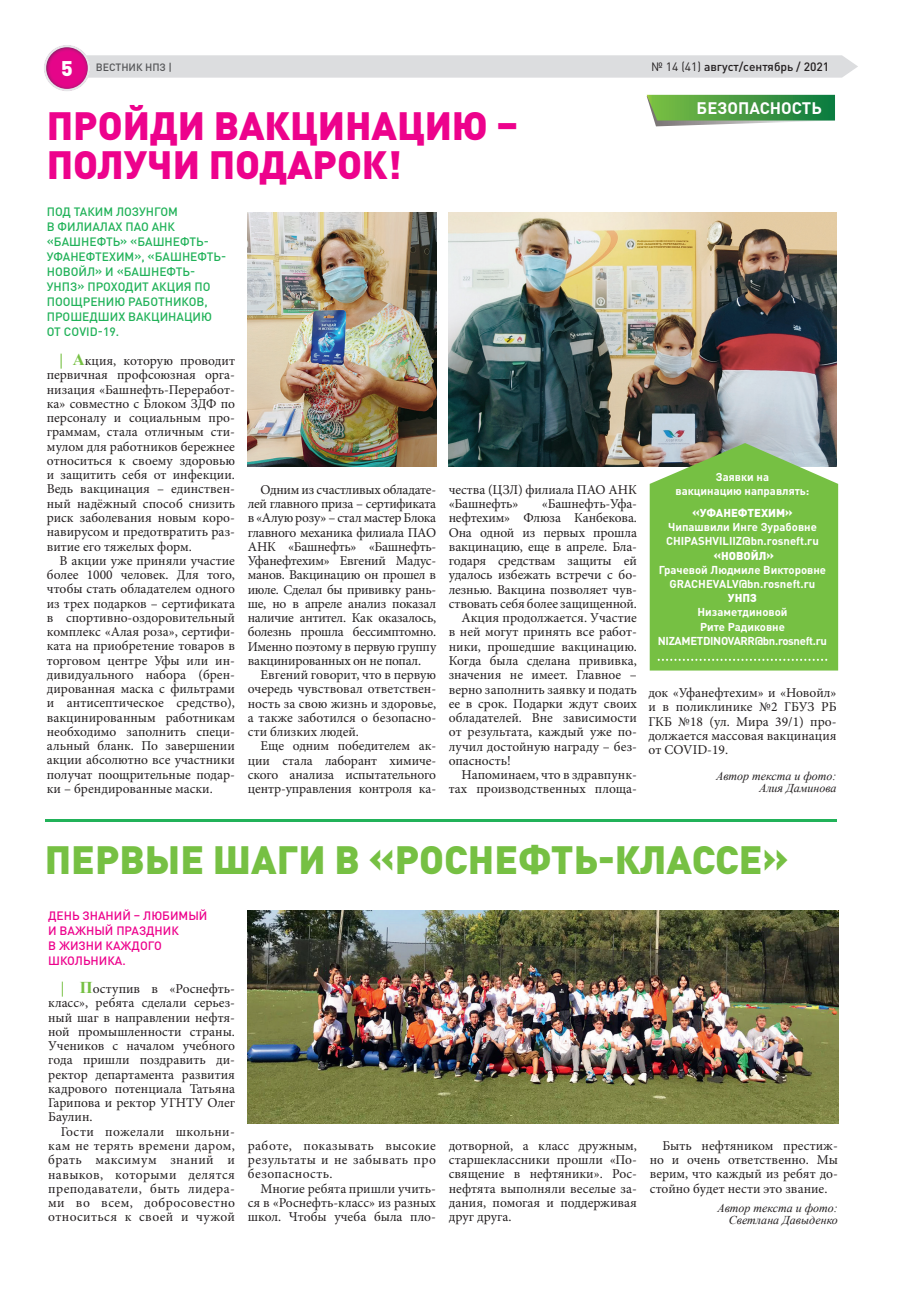
<style>
.page{position:relative;width:906px;height:1289px;background:#fff}
.page>*{position:absolute;margin:0;border:0;box-sizing:border-box;transform-origin:0 0}
.t1{font:900 39px/39px "DIN Pro";color:#ed028c}
.t2{font:900 39px "DIN Pro";color:#76c043}
.t3{font:700 16.5px "DIN Pro";color:#fff}
.t4{font:13.5px/14.2px "Minion Pro";color:#231f20;text-align:justify}
.t5{font:500 12px/15px "DIN Pro";color:#21b259}
.t6{font:italic 12px/12px "Times New Roman";color:#231f20;text-align:right}
.t7{font:500 12px/15px "DIN Pro";color:#ed028c}
.t8{font:500 12px "DIN Pro";color:#231f20}
.t9{font:700 11.4px/14.1px "DIN Pro";color:#fff;text-align:center}
.t10{font:900 11.4px "DIN Pro";color:#fff}
.t11{font:500 10.5px "DIN Pro";color:#545557}
.s1{font-weight:900;font-size:21px;color:#fff}
.s2{font-weight:400}
.s3{font-family:"Times New Roman";font-weight:700;font-size:16.5px;color:#76c043}
</style>
<div class="page">
<img style="left:248px;top:213px;width:188px;height:253px">
<img style="left:449px;top:213px;width:387px;height:253px">
<hr style="left:46px;top:819px;width:791px;height:2px;background:#21b259">
<img style="left:248px;top:910px;width:590px;height:213px">
<svg style="left:649px;top:443px;width:189px;height:227px;background:#7cbe4e"></svg>
<svg style="left:44px;top:45px;width:814px;height:81px"></svg>
<p class="t11" style="left:61px;top:60px;width:112px"><span class="s1">5</span> ВЕСТНИК НПЗ |</p>
<p class="t8" style="left:651px;top:58px;width:179px"><span class="s2">№ 14 (41)</span> август/сентябрь / 2021</p>
<h1 class="t1" style="left:47px;top:105px;width:473px">ПРОЙДИ ВАКЦИНАЦИЮ –<br>ПОЛУЧИ ПОДАРОК!</h1>
<p class="t5" style="left:47px;top:203px;width:181px">ПОД ТАКИМ ЛОЗУНГОМ<br>В ФИЛИАЛАХ ПАО АНК «БАШНЕФТЬ» «БАШНЕФТЬ-<br>УФАНЕФТЕХИМ», «БАШНЕФТЬ-<br>НОВОЙЛ» И «БАШНЕФТЬ-<br>УНПЗ» ПРОХОДИТ АКЦИЯ ПО<br>ПООЩРЕНИЮ РАБОТНИКОВ,<br>ПРОШЕДШИХ ВАКЦИНАЦИЮ<br>ОТ COVID-19.</p>
<p class="t4" style="left:47px;top:354px;width:190px;text-indent:13px"><span class="s3">| А</span>кция, которую проводит первичная профсоюзная орга&shy;низация «Башнефть-Переработ&shy;ка» совместно с Блоком ЗДФ по персоналу и социальным про&shy;граммам, стала отличным сти&shy;мулом для работников бережнее относиться к своему здоровью и защитить себя от инфекции.<br>Ведь вакцинация – единствен&shy;ный надёжный способ снизить риск заболевания новым коро&shy;навирусом и предотвратить раз&shy;витие его тяжелых форм.</p>
<p class="t4" style="left:47px;top:553px;width:190px;text-indent:13px">В акции уже приняли участие более 1000 человек. Для того, чтобы стать обладателем одного из трех подарков – сертификата в спортивно-оздоровительный комплекс «Алая роза», сертифи&shy;ката на приобретение товаров в торговом центре Уфы или ин&shy;дивидуального набора (брен&shy;дированная маска с фильтрами и антисептическое средство), вакцинированным работникам необходимо заполнить специ&shy;альный бланк. По завершении акции абсолютно все участники получат поощрительные подар&shy;ки – брендированные маски.</p>
<p class="t4" style="left:248px;top:482px;width:190px;text-indent:13px">Одним из счастливых обладате&shy;лей главного приза – сертификата в «Алую розу» – стал мастер Блока главного механика филиала ПАО АНК «Башнефть» «Башнефть-Уфанефтехим» Евгений Мадус&shy;манов. Вакцинацию он прошел в июле. Сделал бы прививку рань&shy;ше, но в апреле анализ показал наличие антител. Как оказалось, болезнь прошла бессимптомно.<br>Именно поэтому в первую группу вакцинированных он не попал.</p>
<p class="t4" style="left:248px;top:667px;width:190px;text-indent:13px">Евгений говорит, что в первую очередь чувствовал ответствен&shy;ность за свою жизнь и здоровье, а также заботился о безопасно&shy;сти близких людей.</p>
<p class="t4" style="left:248px;top:739px;width:190px;text-indent:13px">Еще одним победителем ак&shy;ции стала лаборант химиче&shy;ского анализа испытательного центр-управления контроля ка-</p>
<p class="t4" style="left:449px;top:482px;width:190px">чества (ЦЗЛ) филиала ПАО АНК «Башнефть»</p>
<p class="t4" style="left:542px;top:496px;width:97px">«Башнефть-Уфа-</p>
<p class="t4" style="left:449px;top:511px;width:190px">нефтехим» Флюза Канбекова.</p>
<p class="t4" style="left:449px;top:525px;width:190px">Она одной из первых прошла</p>
<p class="t4" style="left:449px;top:539px;width:190px">вакцинацию, еще в апреле. Бла-</p>
<p class="t4" style="left:449px;top:554px;width:190px">годаря средствам защиты ей</p>
<p class="t4" style="left:449px;top:568px;width:190px">удалось избежать встречи с бо-</p>
<p class="t4" style="left:449px;top:582px;width:190px">лезнью. Вакцина позволяет чув-</p>
<p class="t4" style="left:449px;top:596px;width:190px">ствовать себя более защищенной.</p>
<p class="t4" style="left:461px;top:611px;width:177px">Акция продолжается. Участие</p>
<p class="t4" style="left:449px;top:625px;width:190px">в ней могут принять все работ-</p>
<p class="t4" style="left:449px;top:639px;width:190px">ники, прошедшие вакцинацию.</p>
<p class="t4" style="left:449px;top:653px;width:190px">Когда была сделана прививка,</p>
<p class="t4" style="left:449px;top:668px;width:190px">значения не имеет. Главное –</p>
<p class="t4" style="left:449px;top:682px;width:190px">верно заполнить заявку и подать</p>
<p class="t4" style="left:449px;top:696px;width:190px">ее в срок. Подарки ждут своих</p>
<p class="t4" style="left:449px;top:710px;width:190px">обладателей. Вне зависимости</p>
<p class="t4" style="left:449px;top:725px;width:190px">от результата, каждый уже по-</p>
<p class="t4" style="left:449px;top:739px;width:190px">лучил достойную награду – без-</p>
<p class="t4" style="left:449px;top:753px;width:64px">опасность!</p>
<p class="t4" style="left:461px;top:767px;width:177px">Напоминаем, что в здравпунк-</p>
<p class="t4" style="left:449px;top:782px;width:190px">тах производственных площа-</p>
<p class="t3" style="left:696px;top:97px;width:127px">БЕЗОПАСНОСТЬ</p>
<p class="t9" style="left:675px;top:469px;width:135px">Заявки на<br>вакцинацию направлять:</p>
<p class="t10" style="left:692px;top:505px;width:102px">«УФАНЕФТЕХИМ»</p>
<p class="t9" style="left:666px;top:519px;width:154px;text-align:left">Чипашвили Инге Зурабовне<br>CHIPASHVILIIZ@bn.rosneft.ru</p>
<p class="t10" style="left:713px;top:548px;width:62px">«НОВОЙЛ»</p>
<p class="t9" style="left:659px;top:562px;width:169px">Грачевой Людмиле Викторовне<br>GRACHEVALV@bn.rosneft.ru</p>
<p class="t10" style="left:728px;top:590px;width:31px">УНПЗ</p>
<p class="t9" style="left:658px;top:604px;width:171px">Низаметдиновой<br>Рите Радиковне<br>NIZAMETDINOVARR@bn.rosneft.ru</p>
<p class="t4" style="left:648px;top:685px;width:190px">док «Уфанефтехим» и «Новойл» и в поликлинике №2 ГБУЗ РБ ГКБ №18 (ул. Мира 39/1) про&shy;должается массовая вакцинация от COVID-19.</p>
<p class="t6" style="left:716px;top:769px;width:122px">Автор текста и фото:<br>Алия Даминова</p>
<h1 class="t2" style="left:45px;top:833px;width:745px">ПЕРВЫЕ ШАГИ В «РОСНЕФТЬ-КЛАССЕ»</h1>
<p class="t7" style="left:48px;top:907px;width:161px">ДЕНЬ ЗНАНИЙ – ЛЮБИМЫЙ<br>И ВАЖНЫЙ ПРАЗДНИК<br>В ЖИЗНИ КАЖДОГО<br>ШКОЛЬНИКА.</p>
<p class="t4" style="left:48px;top:981px;width:188px;text-indent:13px"><span class="s3">| П</span>оступив в «Роснефть&shy;класс», ребята сделали серьез&shy;ный шаг в направлении нефтя&shy;ной промышленности страны.<br>Учеников с началом учебного года пришли поздравить ди&shy;ректор департамента развития кадрового потенциала Татьяна Гарипова и ректор УГНТУ Олег Баулин.</p>
<p class="t4" style="left:48px;top:1124px;width:188px;text-indent:13px">Гости пожелали школьни&shy;кам не терять времени даром, брать максимум знаний и навыков, которыми делятся преподаватели, быть лидера&shy;ми во всем, добросовестно относиться к своей и чужой</p>
<p class="t4" style="left:248px;top:1138px;width:190px">работе, показывать высокие результаты и не забывать про безопасность.</p>
<p class="t4" style="left:248px;top:1181px;width:190px;text-indent:13px">Многие ребята пришли учить&shy;ся в «Роснефть-класс» из разных школ. Чтобы учеба была пло-</p>
<p class="t4" style="left:449px;top:1138px;width:190px">дотворной, а класс дружным, старшеклассники прошли «По&shy;священие в нефтяники». Рос&shy;нефтята выполняли веселые за&shy;дания, помогая и поддерживая друг друга.</p>
<p class="t4" style="left:649px;top:1138px;width:190px;text-indent:13px">Быть нефтяником престиж&shy;но и очень ответственно. Мы верим, что каждый из ребят до&shy;стойно будет нести это звание.</p>
<p class="t6" style="left:717px;top:1201px;width:122px">Автор текста и фото:<br>Светлана Давыденко</p>
</div>
